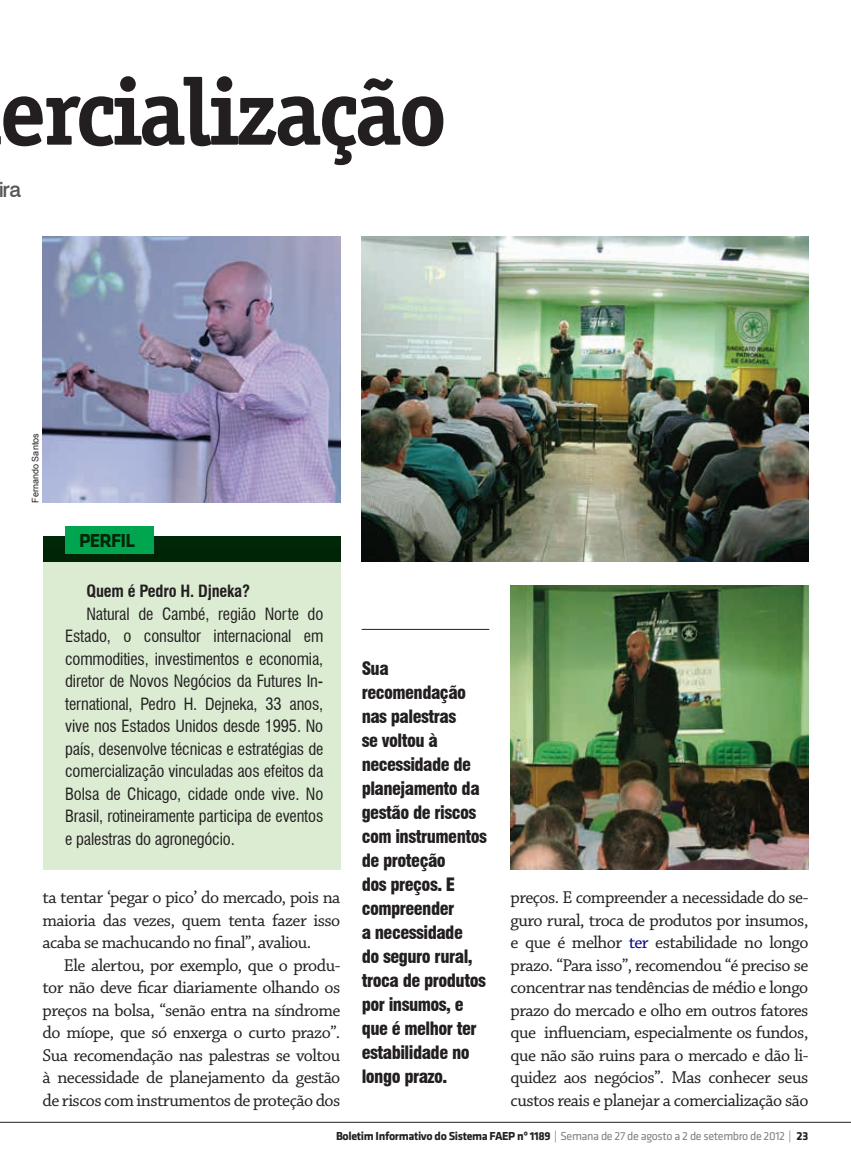
<style>
.page{position:relative;width:851px;height:1170px;background:#fff}
.page>*{position:absolute;margin:0;border:0;box-sizing:border-box;transform-origin:0 0}
.t1{font:94.5px "Officina Serif OSITCTT Bold";letter-spacing:-.03em;color:#231f20}
.t2{font:500 21px "Swiss 721 BT";color:#57585a}
.t3{font:700 19.5px "Klavika";color:#002808}
.t4{font:18px/22.5px "Chaparral Pro";letter-spacing:-.03em;color:#231f20;text-align:justify}
.t5{font:900 condensed 18px/24px "Swiss 721 BT";letter-spacing:-.03em;color:#231f20}
.t6{font:condensed 16.5px/22.5px "Swiss 721 BT";letter-spacing:-.01em;color:#231f20;text-align:justify}
.t7{font:700 condensed 16.5px "Swiss 721 BT";letter-spacing:-.01em;color:#231f20}
.t8{font:700 12px "Klavika";letter-spacing:-.03em;color:#231f20}
.t9{font:9px "Arial";color:#231f20}
.s1{color:#00008b}
.s2{font-weight:400}
.s3{font-weight:400;color:#808285}
</style>
<div class="page">
<hr style="left:0;top:1121px;width:850px;height:1px;background:#231f20">
<div style="left:43px;top:548px;width:298px;height:321px;background:#dcecd3"></div>
<div style="left:43px;top:536px;width:298px;height:25px;background:#002808"></div>
<div style="left:65px;top:526px;width:89px;height:27px;background:#00a54f"></div>
<img style="left:43px;top:236px;width:297px;height:266px">
<img style="left:361px;top:236px;width:447px;height:325px">
<hr style="left:361px;top:629px;width:128px;height:1px;background:#231f20">
<img style="left:510px;top:585px;width:298px;height:284px">
<h1 class="t1" style="left:0;top:54px;width:447px">ercialização</h1>
<p class="t2" style="left:-2px;top:177px;width:24px">ira</p>
<p class="t9" style="left:29px;top:502px;width:71px;rotate:-90deg">Fernando Santos</p>
<p class="t3" style="left:79px;top:529px;width:41px">Perfil</p>
<p class="t7" style="left:86px;top:581px;width:165px">Quem é Pedro H. Djneka?</p>
<p class="t6" style="left:65px;top:602px;width:259px;text-indent:21px">Natural de Cambé, região Norte do Estado, o consultor internacional em commodities, investimentos e economia, diretor de Novos Negócios da Futures In&shy;ternational, Pedro H. Dejneka, 33 anos, vive nos Estados Unidos desde 1995. No país, desenvolve técnicas e estratégias de comercialização vinculadas aos efeitos da Bolsa de Chicago, cidade onde vive. No Brasil, rotineiramente participa de eventos e palestras do agronegócio.</p>
<p class="t4" style="left:43px;top:886px;width:299px">ta tentar ‘pegar o pico’ do mercado, pois na maioria das vezes, quem tenta fazer isso acaba se machucando no final”, avaliou.</p>
<p class="t4" style="left:43px;top:954px;width:299px;text-indent:21px">Ele alertou, por exemplo, que o produ&shy;tor não deve ficar diariamente olhando os preços na bolsa, “senão entra na síndrome do míope, que só enxerga o curto prazo”.<br>Sua recomendação nas palestras se voltou à necessidade de planejamento da gestão de riscos com instrumentos de proteção dos</p>
<p class="t5" style="left:361px;top:656px;width:127px">Sua recomendação nas palestras<br>se voltou à necessidade de planejamento da gestão de riscos com instrumentos de proteção<br>dos preços. E compreender<br>a necessidade<br>do seguro rural, troca de produtos por insumos, e que é melhor ter estabilidade no longo prazo.</p>
<p class="t4" style="left:510px;top:886px;width:299px">preços. E compreender a necessidade do se&shy;guro rural, troca de produtos por insumos, e que é melhor <span class="s1">ter</span> estabilidade no longo prazo. “Para isso”, recomendou “é preciso se concentrar nas tendências de médio e longo prazo do mercado e olho em outros fatores que influenciam, especialmente os fundos, que não são ruins para o mercado e dão li&shy;quidez aos negócios”. Mas conhecer seus custos reais e planejar a comercialização são</p>
<p class="t8" style="left:336px;top:1129px;width:474px">Boletim Informativo do Sistema FAEP nº 1189 <span class="s2">|</span> <span class="s3">Semana de 27 de agosto a 2 de setembro de 2012</span> <span class="s2">|</span> 23</p>
</div>
